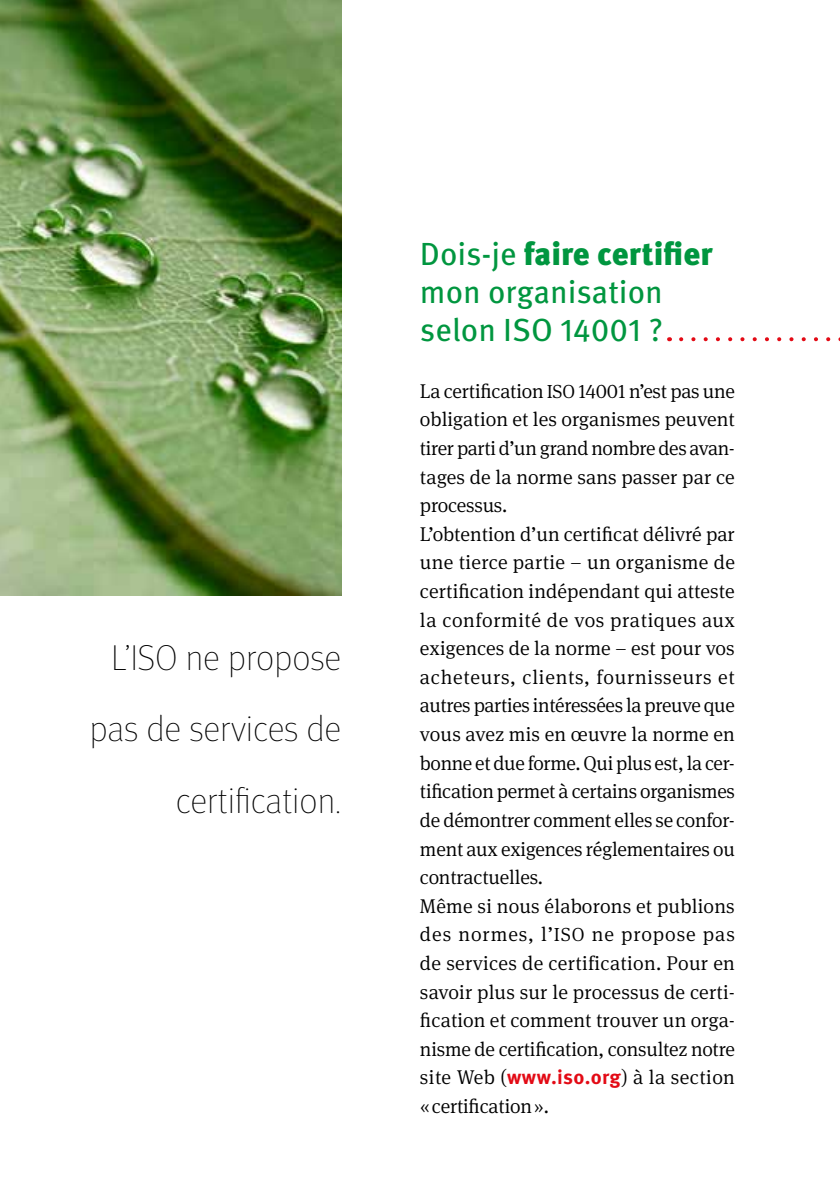
<style>
.page{position:relative;width:840px;height:1191px;background:#fff}
.page>*{position:absolute;margin:0;border:0;box-sizing:border-box;transform-origin:0 0}
.quotes{font:100 36px/71.6px "Meta Pro";color:#000;text-align:right}
.t1{font:32px/38px "Meta Pro";color:#00963f}
.t2{font:300 20px/28.6px "Meta Serif Pro";letter-spacing:-.01em;color:#000;text-align:justify}
.s1{font-weight:900}
.s2{font-size:19px}
.s3{font-family:"Meta Pro";font-weight:700;color:#e30a15}
</style>
<div class="page">
<svg style="left:680px;top:337px;width:160px;height:4px"></svg>
<img style="left:0;top:0;width:341px;height:595px">
<p class="quotes" style="left:90px;top:620px;width:253px">L’ISO ne propose pas de services de certification.</p>
<p class="t1" style="left:420px;top:232px;width:294px">Dois-je <span class="s1">faire certifier </span>mon organisation selon ISO 14001 ?</p>
<p class="t2" style="left:420px;top:375px;width:316px">La certification <span class="s2">ISO</span> 14001 n’est pas une obligation et les organismes peuvent tirer parti d’un grand nombre des avan&shy;tages de la norme sans passer par ce processus.</p>
<p class="t2" style="left:420px;top:518px;width:316px">L’obtention d’un certificat délivré par une tierce partie – un organisme de certification indépendant qui atteste la conformité de vos pratiques aux exigences de la norme – est pour vos acheteurs, clients, fournisseurs et autres parties intéressées la preuve que vous avez mis en œuvre la norme en bonne et due forme. Qui plus est, la cer&shy;tification permet à certains organismes de démontrer comment elles se confor&shy;ment aux exigences réglementaires ou contractuelles.</p>
<p class="t2" style="left:420px;top:890px;width:316px">Même si nous élaborons et publions des normes, l’<span class="s2">ISO</span> ne propose pas de services de certification. Pour en savoir plus sur le processus de certi&shy;fication et comment trouver un orga&shy;nisme de certification, consultez notre site Web (<span class="s3">www.iso.org</span>) à la section «certification».</p>
</div>
